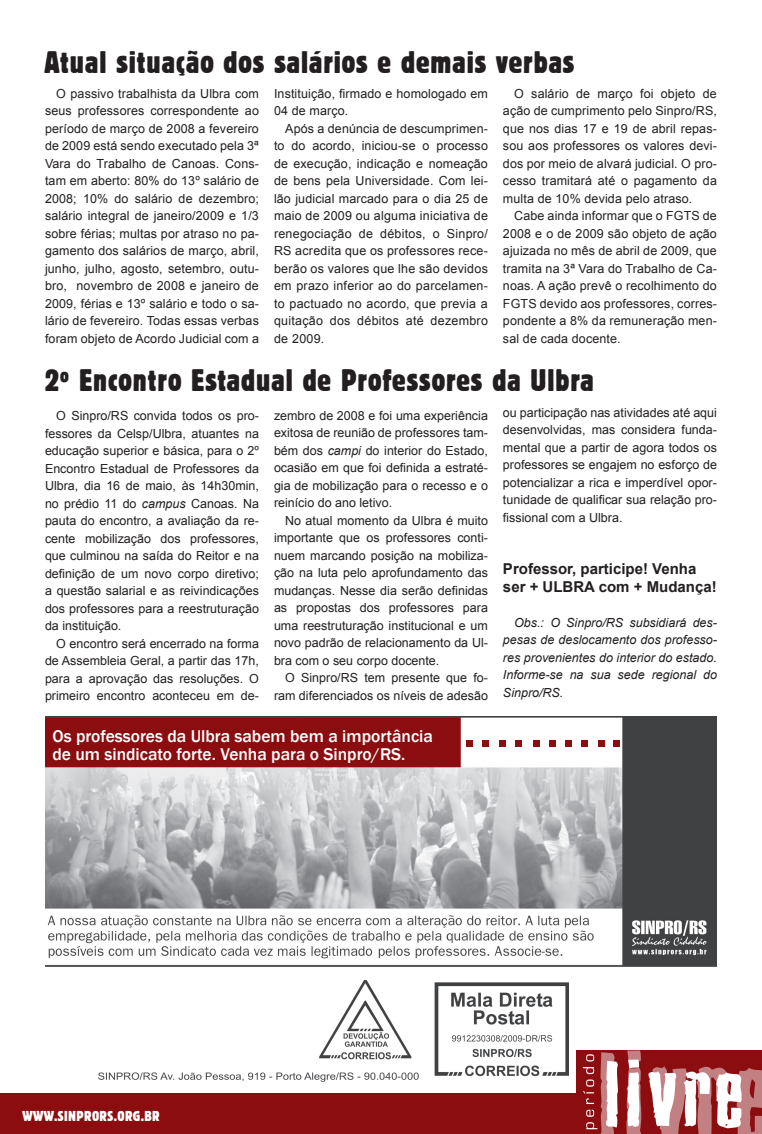
<style>
.page{position:relative;width:762px;height:1134px;background:#fff}
.page>*{position:absolute;margin:0;border:0;box-sizing:border-box;transform-origin:0 0}
.t1{font:condensed 32.5px "Block T";letter-spacing:.03em;color:#231f20}
.t2{font:500 17.5px "Franklin Gothic";color:#fff}
.TEXTO{font:700 15px/17.5px "Arial";color:#231f20}
.t3{font:condensed 15px "Block T";letter-spacing:.03em;color:#fff}
.TEXTO-2{font:12.5px/17.5px "Arial";color:#231f20;text-align:justify}
.TEXTO-3{font:italic 12.5px/17.5px "Arial";color:#231f20;text-align:justify}
.s1{font-style:italic}
</style>
<div class="page">
<div style="left:0;top:1093px;width:762px;height:41px;background:#8b0d10"></div>
<div style="left:577px;top:1050px;width:185px;height:84px;background:#8b0d10"></div>
<svg style="left:583px;top:1050px;width:179px;height:84px"></svg>
<img style="left:99px;top:980px;width:470px;height:102px">
<img style="left:45px;top:717px;width:671px;height:250px">
<div style="left:45px;top:717px;width:416px;height:50px;background:#8b0d10;border:1px solid #8b0d10"></div>
<svg style="left:549px;top:740px;width:6px;height:6px"></svg>
<svg style="left:533px;top:740px;width:6px;height:6px"></svg>
<svg style="left:515px;top:740px;width:6px;height:6px"></svg>
<svg style="left:499px;top:740px;width:6px;height:6px"></svg>
<svg style="left:613px;top:740px;width:6px;height:6px"></svg>
<svg style="left:598px;top:740px;width:6px;height:6px"></svg>
<svg style="left:582px;top:740px;width:6px;height:6px"></svg>
<svg style="left:565px;top:740px;width:6px;height:6px"></svg>
<svg style="left:482px;top:740px;width:6px;height:6px"></svg>
<svg style="left:466px;top:740px;width:6px;height:6px"></svg>
<p class="t1" style="left:44px;top:45px;width:531px">Atual situação dos salários e demais verbas</p>
<p class="TEXTO-2" style="left:274px;top:85px;width:215px">Instituição, firmado e homologado em<br>04 de março.</p>
<p class="TEXTO-2" style="left:274px;top:120px;width:215px;text-indent:11px">Após a denúncia de descumprimen&shy;to do acordo, iniciou-se o processo de execução, indicação e nomeação de bens pela Universidade. Com lei&shy;lão judicial marcado para o dia 25 de maio de 2009 ou alguma iniciativa de renegociação de débitos, o Sinpro/ RS acredita que os professores rece&shy;berão os valores que lhe são devidos em prazo inferior ao do parcelamen&shy;to pactuado no acordo, que previa a quitação dos débitos até dezembro de 2009.</p>
<p class="TEXTO-2" style="left:503px;top:85px;width:215px;text-indent:11px">O salário de março foi objeto de ação de cumprimento pelo Sinpro/RS, que nos dias 17 e 19 de abril repas&shy;sou aos professores os valores devi&shy;dos por meio de alvará judicial. O pro&shy;cesso tramitará até o pagamento da multa de 10% devida pelo atraso.</p>
<p class="TEXTO-2" style="left:503px;top:207px;width:215px;text-indent:11px">Cabe ainda informar que o FGTS de 2008 e o de 2009 são objeto de ação ajuizada no mês de abril de 2009, que tramita na 3ª Vara do Trabalho de Ca&shy;noas. A ação prevê o recolhimento do FGTS devido aos professores, corres&shy;pondente a 8% da remuneração men&shy;sal de cada docente.</p>
<p class="t1" style="left:45px;top:363px;width:550px">2º Encontro Estadual de Professores da Ulbra</p>
<p class="TEXTO-2" style="left:274px;top:407px;width:215px">zembro de 2008 e foi uma experiência exitosa de reunião de professores tam&shy;bém dos <span class="s1">campi</span> do interior do Estado, ocasião em que foi definida a estraté&shy;gia de mobilização para o recesso e o reinício do ano letivo.</p>
<p class="TEXTO-2" style="left:274px;top:512px;width:215px;text-indent:11px">No atual momento da Ulbra é muito importante que os professores conti&shy;nuem marcando posição na mobiliza&shy;ção na luta pelo aprofundamento das mudanças. Nesse dia serão definidas as propostas dos professores para uma reestruturação institucional e um novo padrão de relacionamento da Ul&shy;bra com o seu corpo docente.</p>
<p class="TEXTO-2" style="left:274px;top:669px;width:215px;text-align:right">O Sinpro/RS tem presente que fo&shy;ram diferenciados os níveis de adesão</p>
<p class="TEXTO-2" style="left:45px;top:85px;width:215px;text-indent:11px">O passivo trabalhista da Ulbra com seus professores correspondente ao período de março de 2008 a fevereiro de 2009 está sendo executado pela 3ª Vara do Trabalho de Canoas. Cons&shy;tam em aberto: 80% do 13º salário de 2008; 10% do salário de dezembro; salário integral de janeiro/2009 e 1/3 sobre férias; multas por atraso no pa&shy;gamento dos salários de março, abril, junho, julho, agosto, setembro, outu&shy;bro, novembro de 2008 e janeiro de 2009, férias e 13º salário e todo o sa&shy;lário de fevereiro. Todas essas verbas foram objeto de Acordo Judicial com a</p>
<p class="TEXTO-2" style="left:503px;top:404px;width:215px">ou participação nas atividades até aqui desenvolvidas, mas considera funda&shy;mental que a partir de agora todos os professores se engajem no esforço de potencializar a rica e imperdível opor&shy;tunidade de qualificar sua relação pro&shy;fissional com a Ulbra.</p>
<p class="TEXTO-2" style="left:45px;top:407px;width:215px;text-indent:11px">O Sinpro/RS convida todos os pro&shy;fessores da Celsp/Ulbra, atuantes na educação superior e básica, para o 2º Encontro Estadual de Professores da Ulbra, dia 16 de maio, às 14h30min, no prédio 11 do <span class="s1">campus</span> Canoas. Na pauta do encontro, a avaliação da re&shy;cente mobilização dos professores, que culminou na saída do Reitor e na definição de um novo corpo diretivo; a questão salarial e as reivindicações dos professores para a reestruturação da instituição.</p>
<p class="TEXTO-2" style="left:45px;top:635px;width:215px;text-indent:11px">O encontro será encerrado na forma de Assembleia Geral, a partir das 17h, para a aprovação das resoluções. O primeiro encontro aconteceu em de-</p>
<p class="TEXTO" style="left:503px;top:561px;width:215px">Professor, participe! Venha ser + ULBRA com + Mudança!</p>
<p class="TEXTO-3" style="left:503px;top:614px;width:215px;text-indent:11px">Obs.: O Sinpro/RS subsidiará des&shy;pesas de deslocamento dos professo&shy;res provenientes do interior do estado.<br>Informe-se na sua sede regional do Sinpro/RS.</p>
<p class="t2" style="left:52px;top:726px;width:382px">Os professores da Ulbra sabem bem a importância</p>
<p class="t2" style="left:52px;top:743px;width:354px">de um sindicato forte. Venha para o Sinpro/RS.</p>
<p class="t3" style="left:22px;top:1108px;width:139px">WWW.SINPRORS.ORG.BR</p>
</div>
